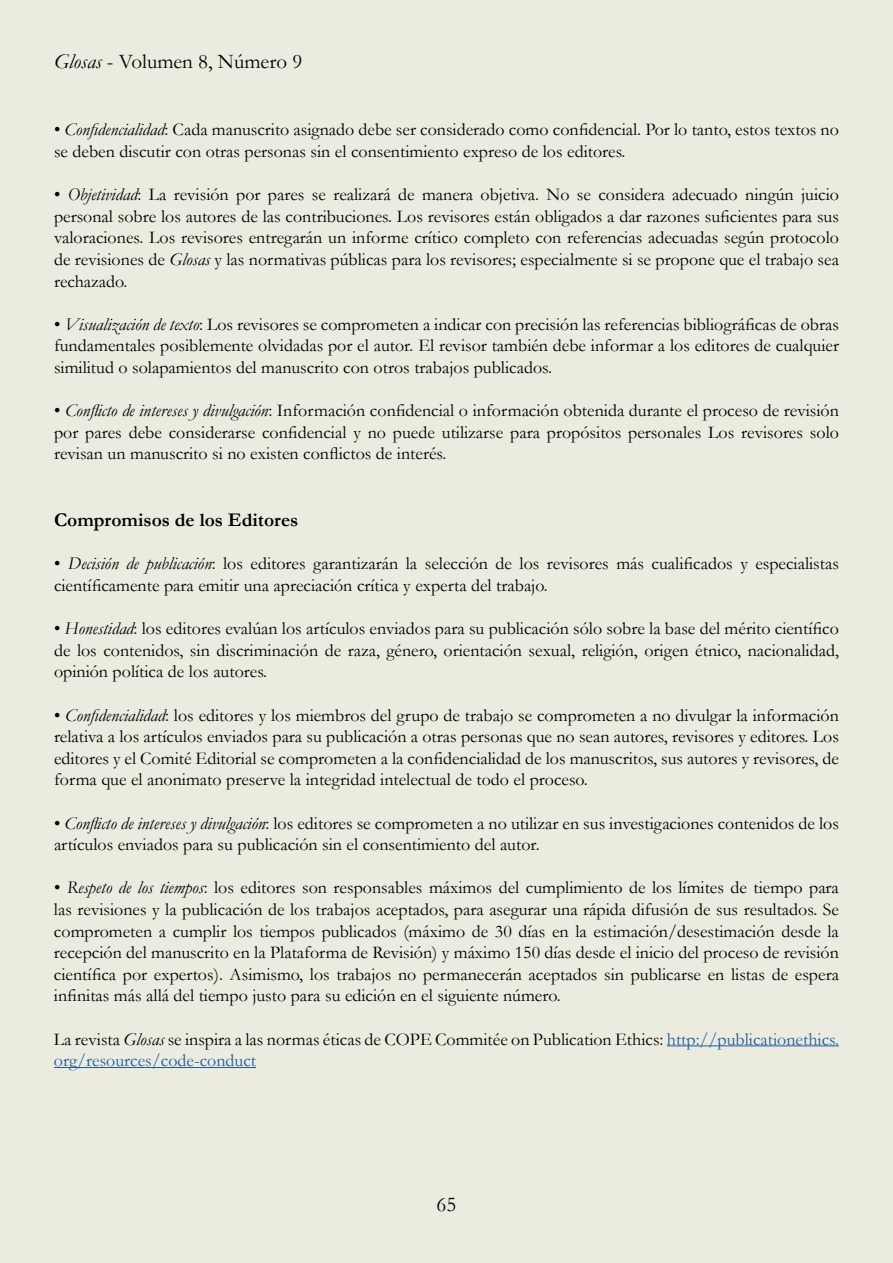
<style>
.page{position:relative;width:893px;height:1263px;background:#ecebdf}
.page>*{position:absolute;margin:0;border:0;box-sizing:border-box;transform-origin:0 0}
.t1{font:21px "Garamond";color:#000}
.t2{font:700 19.5px "Garamond";color:#000}
.t3{font:18px/21.6px "Garamond";color:#000;text-align:justify}
.s1{font-style:italic}
.s2{color:#205d9e}
</style>
<div class="page">
<hr style="left:667px;top:1045px;width:172px;height:1px;background:#205d9e">
<hr style="left:54px;top:1067px;width:202px;height:1px;background:#205d9e">
<p class="t1" style="left:54px;top:47px;width:250px"><span class="s1">Glosas</span> - Volumen 8, Número 9</p>
<p class="t3" style="left:54px;top:119px;width:786px">• <span class="s1">Confidencialidad</span>: Cada manuscrito asignado debe ser considerado como confidencial. Por lo tanto, estos textos no se deben discutir con otras personas sin el consentimiento expreso de los editores.</p>
<p class="t3" style="left:54px;top:183px;width:786px">• <span class="s1">Objetividad</span>: La revisión por pares se realizará de manera objetiva. No se considera adecuado ningún juicio personal sobre los autores de las contribuciones. Los revisores están obligados a dar razones suficientes para sus valoraciones. Los revisores entregarán un informe crítico completo con referencias adecuadas según protocolo de revisiones de <span class="s1">Glosas</span> y las normativas públicas para los revisores; especialmente si se propone que el trabajo sea rechazado.</p>
<p class="t3" style="left:54px;top:313px;width:786px">• <span class="s1">Visualización de texto</span>: Los revisores se comprometen a indicar con precisión las referencias bibliográficas de obras fundamentales posiblemente olvidadas por el autor. El revisor también debe informar a los editores de cualquier similitud o solapamientos del manuscrito con otros trabajos publicados.</p>
<p class="t3" style="left:54px;top:399px;width:786px">• <span class="s1">Conflicto de intereses y divulgación</span>: Información confidencial o información obtenida durante el proceso de revisión por pares debe considerarse confidencial y no puede utilizarse para propósitos personales Los revisores solo revisan un manuscrito si no existen conflictos de interés.</p>
<p class="t2" style="left:54px;top:507px;width:246px">Compromisos de los Editores</p>
<p class="t3" style="left:54px;top:552px;width:786px">• <span class="s1">Decisión de publicación</span>: los editores garantizarán la selección de los revisores más cualificados y especialistas científicamente para emitir una apreciación crítica y experta del trabajo.</p>
<p class="t3" style="left:54px;top:617px;width:786px">• <span class="s1">Honestidad</span>: los editores evalúan los artículos enviados para su publicación sólo sobre la base del mérito científico de los contenidos, sin discriminación de raza, género, orientación sexual, religión, origen étnico, nacionalidad, opinión política de los autores.</p>
<p class="t3" style="left:54px;top:704px;width:786px">• <span class="s1">Confidencialidad</span>: los editores y los miembros del grupo de trabajo se comprometen a no divulgar la información relativa a los artículos enviados para su publicación a otras personas que no sean autores, revisores y editores. Los editores y el Comité Editorial se comprometen a la confidencialidad de los manuscritos, sus autores y revisores, de forma que el anonimato preserve la integridad intelectual de todo el proceso.</p>
<p class="t3" style="left:54px;top:812px;width:786px">• <span class="s1">Conflicto de intereses y divulgación</span>: los editores se comprometen a no utilizar en sus investigaciones contenidos de los artículos enviados para su publicación sin el consentimiento del autor.</p>
<p class="t3" style="left:54px;top:876px;width:786px">• <span class="s1">Respeto de los tiempos</span>: los editores son responsables máximos del cumplimiento de los límites de tiempo para las revisiones y la publicación de los trabajos aceptados, para asegurar una rápida difusión de sus resultados. Se comprometen a cumplir los tiempos publicados (máximo de 30 días en la estimación/desestimación desde la recepción del manuscrito en la Plataforma de Revisión) y máximo 150 días desde el inicio del proceso de revisión científica por expertos). Asimismo, los trabajos no permanecerán aceptados sin publicarse en listas de espera infinitas más allá del tiempo justo para su edición en el siguiente número.</p>
<p class="t3" style="left:54px;top:1028px;width:786px">La revista <span class="s1">Glosas</span> se inspira a las normas éticas de COPE Commitée on Publication Ethics: <span class="s2">http://publicationethics. org/resources/code-conduct</span></p>
<p class="t1" style="left:437px;top:1190px;width:21px">65</p>
</div>
